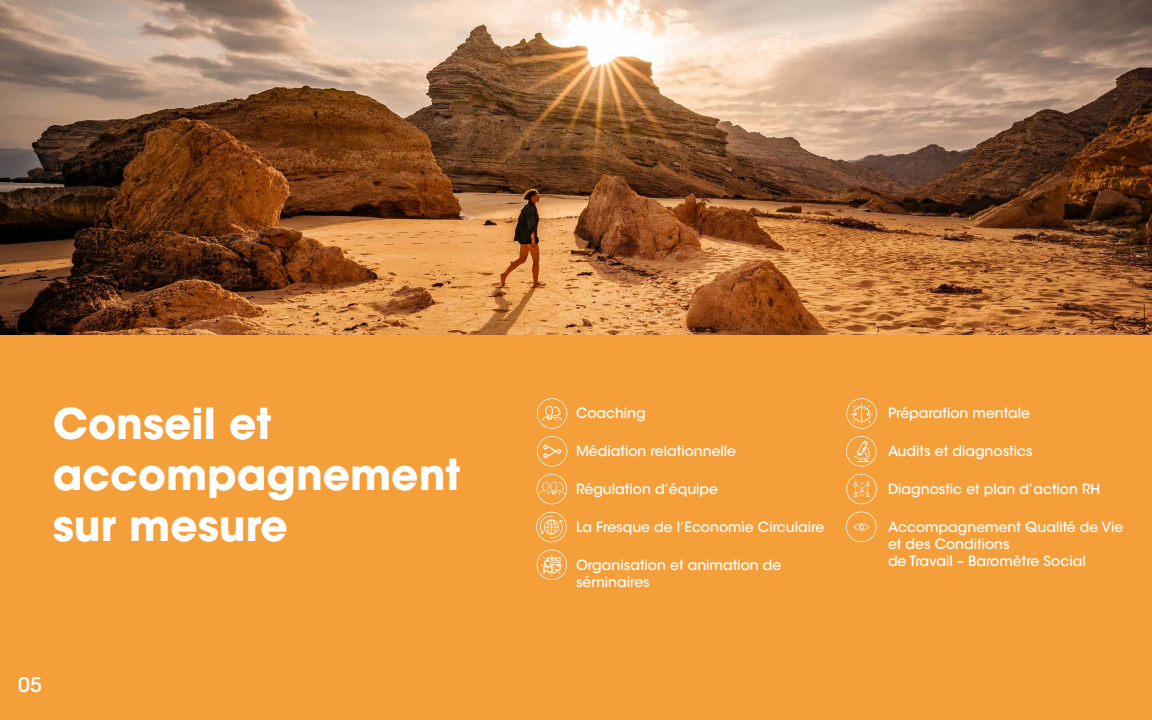
<style>
.page{position:relative;width:1152px;height:720px;background:#fff}
.page>*{position:absolute;margin:0;border:0;box-sizing:border-box;transform-origin:0 0}
.t1{font:700 42.4px/50.9px "ITC Avant Garde Std";color:#fff}
.t2{font:500 20px "ITC Avant Garde Std";color:#fff}
.t3{font:500 14px/16.8px "ITC Avant Garde Std";color:#fff}
</style>
<div class="page">
<img style="left:0;top:0;width:1152px;height:336px">
<div style="left:0;top:336px;width:1152px;height:384px;background:#f59f3b"></div>
<svg style="left:537px;top:398px;width:30px;height:31px"></svg>
<svg style="left:846px;top:436px;width:31px;height:30px"></svg>
<svg style="left:537px;top:474px;width:30px;height:30px"></svg>
<svg style="left:846px;top:474px;width:31px;height:30px"></svg>
<svg style="left:846px;top:398px;width:31px;height:31px"></svg>
<svg style="left:537px;top:436px;width:30px;height:31px"></svg>
<svg style="left:537px;top:550px;width:30px;height:30px"></svg>
<svg style="left:846px;top:512px;width:31px;height:30px"></svg>
<svg style="left:536px;top:512px;width:31px;height:30px"></svg>
<h1 class="t1" style="left:53px;top:398px;width:409px">Conseil et accompagnement sur mesure</h1>
<h2 class="t2" style="left:18px;top:672px;width:25px">05</h2>
<p class="t3" style="left:576px;top:405px;width:71px">Coaching</p>
<p class="t3" style="left:576px;top:443px;width:162px">Médiation relationnelle</p>
<p class="t3" style="left:576px;top:481px;width:144px">Régulation d’équipe</p>
<p class="t3" style="left:576px;top:519px;width:250px">La Fresque de l’Economie Circulaire</p>
<p class="t3" style="left:576px;top:557px;width:207px">Organisation et animation de séminaires</p>
<p class="t3" style="left:888px;top:405px;width:143px">Préparation mentale</p>
<p class="t3" style="left:888px;top:443px;width:146px">Audits et diagnostics</p>
<p class="t3" style="left:888px;top:481px;width:214px">Diagnostic et plan d’action RH</p>
<p class="t3" style="left:888px;top:519px;width:237px">Accompagnement Qualité de Vie et des Conditions<br>de Travail – Baromètre Social</p>
</div>
